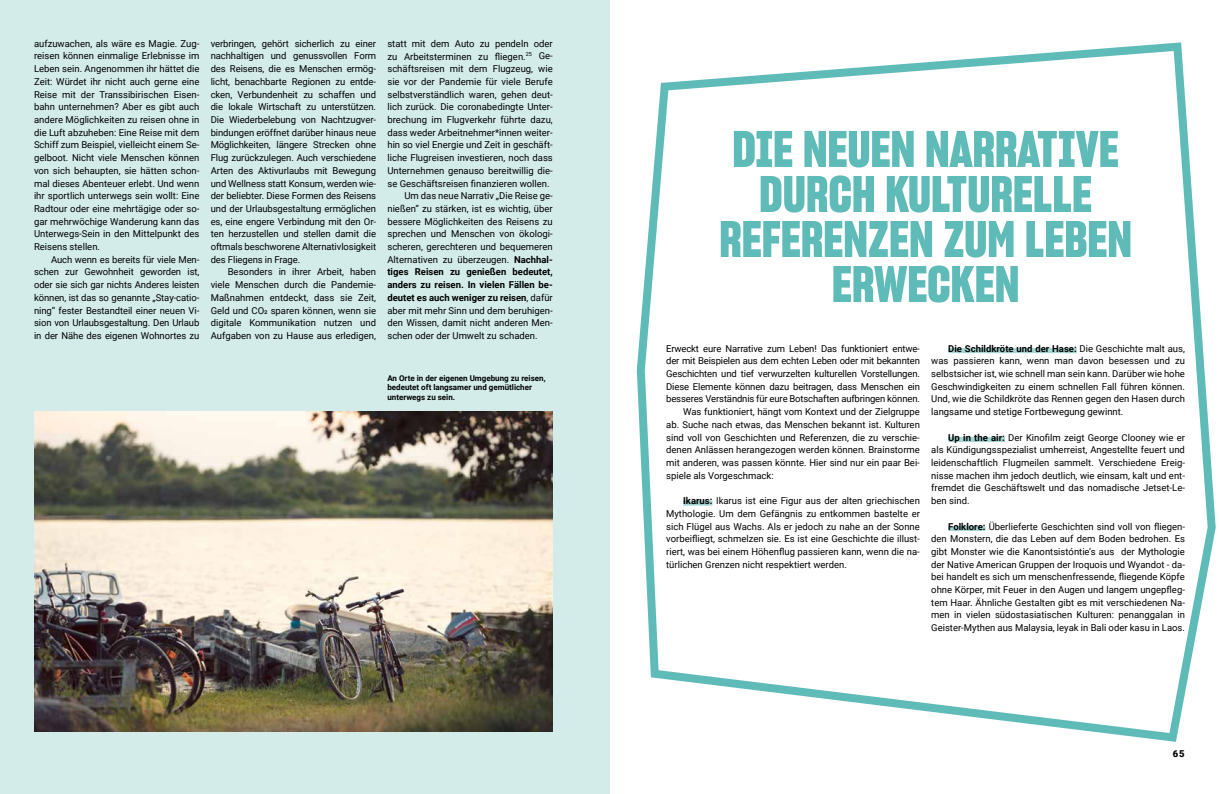
<style>
.page{position:relative;width:1219px;height:794px;background:#fff}
.page>*{position:absolute;margin:0;border:0;box-sizing:border-box;transform-origin:0 0}
.t1{font:50px/45px "Sharp Grotesk Bold 15";color:#5fbbb8;text-align:center}
.t2{font:9.5px/12.7px "Roboto";color:#000;text-align:justify}
.t3{font:700 9.5px "Roboto";color:#000}
.t4{font:900 9.5px "Roboto";color:#000}
.t5{font:700 8px/9.5px "Roboto";color:#000}
.s1{font-weight:700}
.s2{font-weight:400}
</style>
<div class="page">
<div style="left:0;top:0;width:609px;height:794px;background:#d3ecea"></div>
<img style="left:35px;top:411px;width:517px;height:321px">
<svg style="left:636px;top:42px;width:580px;height:700px"></svg>
<p class="t2" style="left:34px;top:37px;width:167px">aufzuwachen, als wäre es Magie. Zug&shy;reisen können einmalige Erlebnisse im Leben sein. Angenommen ihr hättet die Zeit: Würdet ihr nicht auch gerne eine Reise mit der Transsibirischen Eisen&shy;bahn unternehmen? Aber es gibt auch andere Möglichkeiten zu reisen ohne in die Luft abzuheben: Eine Reise mit dem Schiff zum Beispiel, vielleicht einem Se&shy;gelboot. Nicht viele Menschen können von sich behaupten, sie hätten schon&shy;mal dieses Abenteuer erlebt. Und wenn ihr sportlich unterwegs sein wollt: Eine Radtour oder eine mehrtägige oder so&shy;gar mehrwöchige Wanderung kann das Unterwegs-Sein in den Mittelpunkt des Reisens stellen.</p>
<p class="t2" style="left:34px;top:253px;width:167px;text-indent:17px">Auch wenn es bereits für viele Men&shy;schen zur Gewohnheit geworden ist, oder sie sich gar nichts Anderes leisten können, ist das so genannte „Stay-catio&shy;ning“ fester Bestandteil einer neuen Vi&shy;sion von Urlaubsgestaltung. Den Urlaub in der Nähe des eigenen Wohnortes zu</p>
<p class="t2" style="left:211px;top:37px;width:167px">verbringen, gehört sicherlich zu einer nachhaltigen und genussvollen Form des Reisens, die es Menschen ermög&shy;licht, benachbarte Regionen zu entde&shy;cken, Verbundenheit zu schaffen und die lokale Wirtschaft zu unterstützen.<br>Die Wiederbelebung von Nachtzugver&shy;bindungen eröffnet darüber hinaus neue Möglichkeiten, längere Strecken ohne Flug zurückzulegen. Auch verschiedene Arten des Aktivurlaubs mit Bewegung und Wellness statt Konsum, werden wie&shy;der beliebter. Diese Formen des Reisens und der Urlaubsgestaltung ermöglichen es, eine engere Verbindung mit den Or&shy;ten herzustellen und stellen damit die oftmals beschworene Alternativlosigkeit des Fliegens in Frage.</p>
<p class="t2" style="left:211px;top:265px;width:167px;text-indent:17px">Besonders in ihrer Arbeit, haben viele Menschen durch die Pandemie-Maßnahmen entdeckt, dass sie Zeit, Geld und CO2 sparen können, wenn sie digitale Kommunikation nutzen und Aufgaben von zu Hause aus erledigen,</p>
<p class="t2" style="left:387px;top:37px;width:167px">statt mit dem Auto zu pendeln oder</p>
<p class="t2" style="left:387px;top:49px;width:167px">zu Arbeitsterminen zu fliegen.<sup>25</sup> Ge-</p>
<p class="t2" style="left:387px;top:62px;width:167px">schäftsreisen mit dem Flugzeug, wie</p>
<p class="t2" style="left:387px;top:75px;width:167px">sie vor der Pandemie für viele Berufe</p>
<p class="t2" style="left:387px;top:87px;width:167px">selbstverständlich waren, gehen deut-</p>
<p class="t2" style="left:387px;top:100px;width:167px">lich zurück. Die coronabedingte Unter-</p>
<p class="t2" style="left:387px;top:113px;width:167px">brechung im Flugverkehr führte dazu,</p>
<p class="t2" style="left:387px;top:126px;width:167px">dass weder Arbeitnehmer*innen weiter-</p>
<p class="t2" style="left:387px;top:138px;width:167px">hin so viel Energie und Zeit in geschäft-</p>
<p class="t2" style="left:387px;top:151px;width:167px">liche Flugreisen investieren, noch dass</p>
<p class="t2" style="left:387px;top:164px;width:167px">Unternehmen genauso bereitwillig die-</p>
<p class="t2" style="left:387px;top:176px;width:164px">se Geschäftsreisen finanzieren wollen.</p>
<p class="t2" style="left:404px;top:189px;width:150px">Um das neue Narrativ „Die Reise ge-</p>
<p class="t2" style="left:387px;top:202px;width:167px">nießen“ zu stärken, ist es wichtig, über</p>
<p class="t2" style="left:387px;top:214px;width:167px">bessere Möglichkeiten des Reisens zu</p>
<p class="t2" style="left:387px;top:227px;width:167px">sprechen und Menschen von ökologi-</p>
<p class="t2" style="left:387px;top:240px;width:167px">scheren, gerechteren und bequemeren</p>
<p class="t2" style="left:387px;top:253px;width:167px">Alternativen zu überzeugen. <span class="s1">Nachhal-</span></p>
<p class="t3" style="left:387px;top:265px;width:167px">tiges Reisen zu genießen bedeutet,</p>
<p class="t3" style="left:387px;top:278px;width:167px">anders zu reisen. In vielen Fällen be-</p>
<p class="t3" style="left:387px;top:291px;width:167px">deutet es auch weniger zu reisen<span class="s2">, dafür</span></p>
<p class="t2" style="left:387px;top:303px;width:167px">aber mit mehr Sinn und dem beruhigen-</p>
<p class="t2" style="left:387px;top:316px;width:167px">den Wissen, damit nicht anderen Men-</p>
<p class="t2" style="left:387px;top:329px;width:152px">schen oder der Umwelt zu schaden.</p>
<p class="t5" style="left:387px;top:373px;width:160px">An Orte in der eigenen Umgebung zu reisen, bedeutet oft langsamer und gemütlicher unterwegs zu sein.</p>
<h1 class="t1" style="left:719px;top:126px;width:414px">DIE NEUEN NARRATIVE<br>DURCH KULTURELLE<br>REFERENZEN ZUM LEBEN<br>ERWECKEN</h1>
<p class="t2" style="left:666px;top:341px;width:255px">Erweckt eure Narrative zum Leben! Das funktioniert entwe-</p>
<p class="t2" style="left:666px;top:354px;width:255px">der mit Beispielen aus dem echten Leben oder mit bekannten</p>
<p class="t2" style="left:666px;top:367px;width:255px">Geschichten und tief verwurzelten kulturellen Vorstellungen.</p>
<p class="t2" style="left:666px;top:380px;width:255px">Diese Elemente können dazu beitragen, dass Menschen ein</p>
<p class="t2" style="left:666px;top:392px;width:255px">besseres Verständnis für eure Botschaften aufbringen können.</p>
<p class="t2" style="left:683px;top:405px;width:238px">Was funktioniert, hängt vom Kontext und der Zielgruppe</p>
<p class="t2" style="left:666px;top:418px;width:255px">ab. Suche nach etwas, das Menschen bekannt ist. Kulturen</p>
<p class="t2" style="left:666px;top:430px;width:255px">sind voll von Geschichten und Referenzen, die zu verschie-</p>
<p class="t2" style="left:666px;top:443px;width:255px">denen Anlässen herangezogen werden können. Brainstorme</p>
<p class="t2" style="left:666px;top:456px;width:255px">mit anderen, was passen könnte. Hier sind nur ein paar Bei-</p>
<p class="t2" style="left:666px;top:468px;width:109px">spiele als Vorgeschmack:</p>
<p class="t2" style="left:666px;top:494px;width:255px;text-indent:17px"><span class="s1">Ikarus:</span> Ikarus ist eine Figur aus der alten griechischen Mythologie. Um dem Gefängnis zu entkommen bastelte er sich Flügel aus Wachs. Als er jedoch zu nahe an der Sonne vorbeifliegt, schmelzen sie. Es ist eine Geschichte die illust&shy;riert, was bei einem Höhenflug passieren kann, wenn die na&shy;türlichen Grenzen nicht respektiert werden.</p>
<p class="t2" style="left:931px;top:341px;width:255px;text-indent:17px"><span class="s1">Die Schildkröte und der Hase:</span> Die Geschichte malt aus, was passieren kann, wenn man davon besessen und zu selbstsicher ist, wie schnell man sein kann. Darüber wie hohe Geschwindigkeiten zu einem schnellen Fall führen können.<br>Und, wie die Schildkröte das Rennen gegen den Hasen durch langsame und stetige Fortbewegung gewinnt.</p>
<p class="t2" style="left:931px;top:430px;width:255px;text-indent:17px"><span class="s1">Up in the air:</span> Der Kinofilm zeigt George Clooney wie er als Kündigungsspezialist umherreist, Angestellte feuert und leidenschaftlich Flugmeilen sammelt. Verschiedene Ereig&shy;nisse machen ihm jedoch deutlich, wie einsam, kalt und ent&shy;fremdet die Geschäftswelt und das nomadische Jetset-Le&shy;ben sind.</p>
<p class="t2" style="left:931px;top:519px;width:255px;text-indent:17px"><span class="s1">Folklore:</span> Überlieferte Geschichten sind voll von fliegen&shy;den Monstern, die das Leben auf dem Boden bedrohen. Es gibt Monster wie die Kanontsistóntie’s aus der Mythologie der Native American Gruppen der Iroquois und Wyandot - da&shy;bei handelt es sich um menschenfressende, fliegende Köpfe ohne Körper, mit Feuer in den Augen und langem ungepfleg&shy;tem Haar. Ähnliche Gestalten gibt es mit verschiedenen Na&shy;men in vielen südostasiatischen Kulturen: penanggalan in Geister-Mythen aus Malaysia, leyak in Bali oder kasu in Laos.</p>
<p class="t4" style="left:1173px;top:747px;width:14px">65</p>
</div>
